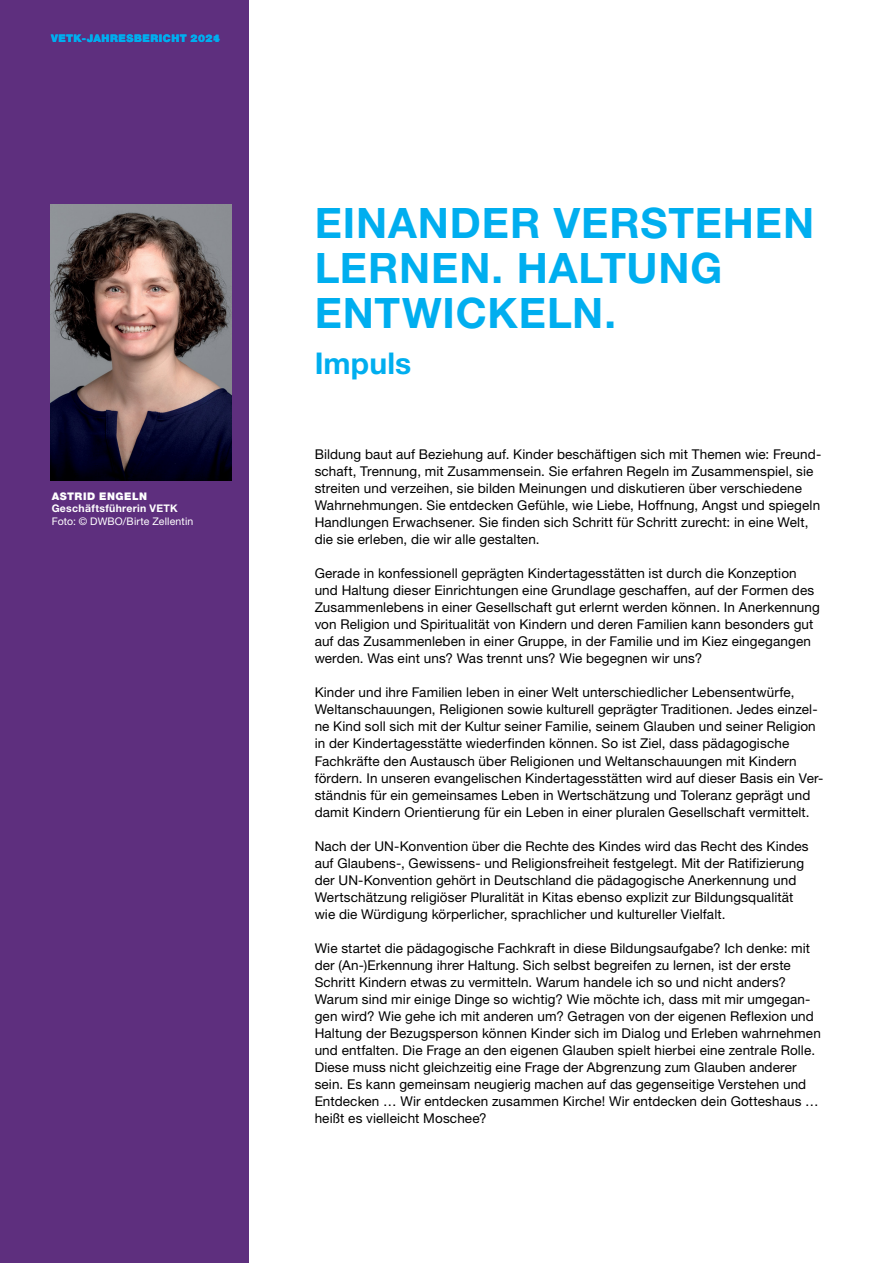
<style>
.page{position:relative;width:893px;height:1263px;background:#fff}
.page>*{position:absolute;margin:0;border:0;box-sizing:border-box;transform-origin:0 0}
.t1{font:700 42px/45px "Helvetica Neue LT Pro";letter-spacing:.02em;color:#00aeef}
.t2{font:700 30px "Helvetica Neue LT Pro";color:#00aeef}
.t3{font:13.5px/17px "Helvetica Neue LT Pro";letter-spacing:.01em;color:#000}
.t4{font:10.5px "Helvetica Neue LT Pro";letter-spacing:.015em;color:#fff}
.t5{font:900 10.5px "Helvetica Neue LT Pro";letter-spacing:.05em;color:#00aeef}
.t6{font:700 10.5px "Helvetica Neue LT Pro";letter-spacing:.03em;color:#fff}
.t7{font:900 10.5px "Helvetica Neue LT Pro";letter-spacing:.055em;color:#fff}
</style>
<div class="page">
<div style="left:0;top:0;width:249px;height:1263px;background:#5e2f7e"></div>
<img style="left:51px;top:204px;width:180px;height:277px">
<p class="t5" style="left:51px;top:31px;width:170px">VETK-JAHRESBERICHT 20214</p>
<p class="t7" style="left:52px;top:490px;width:97px">ASTRID ENGELN</p>
<p class="t6" style="left:52px;top:502px;width:127px">GESCHÄFTSFÜHRERIN VETK</p>
<p class="t4" style="left:52px;top:515px;width:143px">Foto: © DWBO/Birte Zellentin</p>
<h1 class="t1" style="left:315px;top:199px;width:501px">EINANDER VERSTEHEN<br>LERNEN. HALTU NG<br>ENTWICKELN.</h1>
<h2 class="t2" style="left:315px;top:345px;width:98px">IMPULS</h2>
<p class="t3" style="left:315px;top:446px;width:508px">Bildung baut auf Beziehung auf. Kinder beschäftigen sich mit Themen wie: Freund&shy;schaft, Trennung, mit Zusammensein. Sie erfahren Regeln im Zusammenspiel, sie streiten und verzeihen, sie bilden Meinungen und diskutieren über verschiedene Wahrnehmungen. Sie entdecken Gefühle, wie Liebe, Hoffnung, Angst und spiegeln Handlungen Erwachsener. Sie finden sich Schritt für Schritt zurecht: in eine Welt, die sie erleben, die wir alle gestalten.</p>
<p class="t3" style="left:315px;top:565px;width:507px">Gerade in konfessionell geprägten Kindertagesstätten ist durch die Konzeption und Haltung dieser Einrichtungen eine Grundlage geschaffen, auf der Formen des Zusammenlebens in einer Gesellschaft gut erlernt werden können. In Anerkennung von Religion und Spiritualität von Kindern und deren Familien kann besonders gut auf das Zusammenleben in einer Gruppe, in der Familie und im Kiez eingegangen werden. Was eint uns? Was trennt uns? Wie begegnen wir uns?</p>
<p class="t3" style="left:315px;top:684px;width:510px">Kinder und ihre Familien leben in einer Welt unterschiedlicher Lebensentwürfe, Weltanschauungen, Religionen sowie kulturell geprägter Traditionen. Jedes einzel&shy;ne Kind soll sich mit der Kultur seiner Familie, seinem Glauben und seiner Religion in der Kindertagesstätte wiederfinden können. So ist Ziel, dass pädagogische Fachkräfte den Austausch über Religionen und Weltanschauungen mit Kindern fördern. In unseren evangelischen Kindertagesstätten wird auf dieser Basis ein Ver&shy;ständnis für ein gemeinsames Leben in Wertschätzung und Toleranz geprägt und damit Kindern Orientierung für ein Leben in einer pluralen Gesellschaft vermittelt.</p>
<p class="t3" style="left:315px;top:837px;width:496px">Nach der UN-Konvention über die Rechte des Kindes wird das Recht des Kindes auf Glaubens-, Gewissens- und Religionsfreiheit festgelegt. Mit der Ratifizierung der UN-Konvention gehört in Deutschland die pädagogische Anerkennung und Wertschätzung religiöser Pluralität in Kitas ebenso explizit zur Bildungsqualität wie die Würdigung körperlicher, sprachlicher und kultureller Vielfalt.</p>
<p class="t3" style="left:315px;top:939px;width:508px">Wie startet die pädagogische Fachkraft in diese Bildungsaufgabe? Ich denke: mit der (An-)Erkennung ihrer Haltung. Sich selbst begreifen zu lernen, ist der erste Schritt Kindern etwas zu vermitteln. Warum handele ich so und nicht anders?<br>Warum sind mir einige Dinge so wichtig? Wie möchte ich, dass mit mir umgegan&shy;gen wird? Wie gehe ich mit anderen um? Getragen von der eigenen Reflexion und Haltung der Bezugsperson können Kinder sich im Dialog und Erleben wahrnehmen und entfalten. Die Frage an den eigenen Glauben spielt hierbei eine zentrale Rolle.<br>Diese muss nicht gleichzeitig eine Frage der Abgrenzung zum Glauben anderer sein. Es kann gemeinsam neugierig machen auf das gegenseitige Verstehen und Entdecken … Wir entdecken zusammen Kirche! Wir entdecken dein Gotteshaus … heißt es vielleicht Moschee?</p>
</div>
